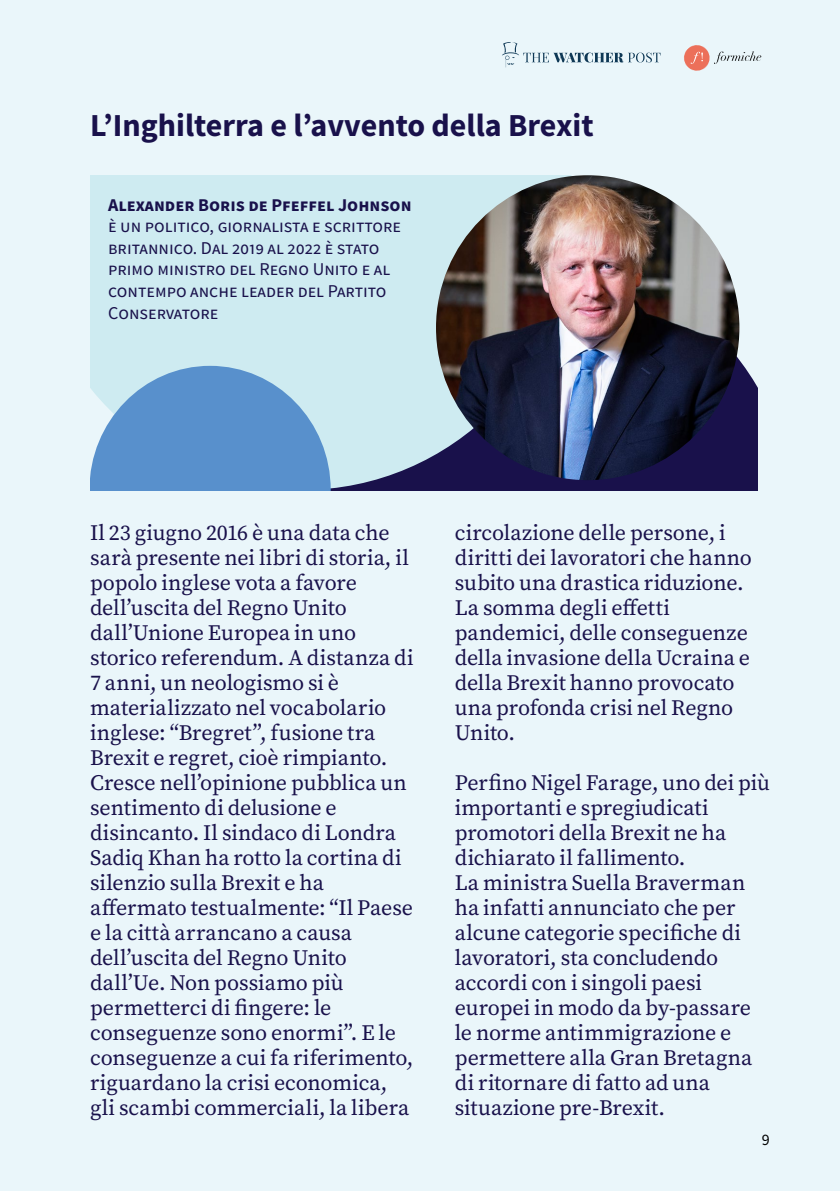
<style>
.page{position:relative;width:840px;height:1191px;background:#fff}
.page>*{position:absolute;margin:0;border:0;box-sizing:border-box;transform-origin:0 0}
.t1{font:700 32px "Source Sans Pro";color:#19114b}
.t2{font:22px/25px "Source Serif Pro";letter-spacing:-.005em;color:#19114b}
.t3{font:18px/21.6px "Source Sans Pro";color:#19114b}
.t4{font:700 18px "Source Sans Pro";color:#19114b}
.t5{font:16px "Source Sans Pro";color:#000}
</style>
<div class="page">
<div style="left:0;top:0;width:839px;height:1191px;background:#eaf6fa"></div>
<svg style="left:574px;top:317px;width:183px;height:173px;fill:#19114b"></svg>
<div style="left:90px;top:175px;width:484px;height:315px;background:#ceebf1"></div>
<svg style="left:90px;top:366px;width:240px;height:124px;background:#71a3d4"></svg>
<svg style="left:684px;top:45px;width:77px;height:26px"></svg>
<svg style="left:502px;top:42px;width:158px;height:25px"></svg>
<img style="left:436px;top:175px;width:303px;height:305px">
<h1 class="t1" style="left:90px;top:104px;width:504px">L’Inghilterra e l’avvento della Brexit</h1>
<p class="t4" style="left:108px;top:192px;width:305px">Alexander Boris de Pfeffel Johnson</p>
<p class="t3" style="left:108px;top:215px;width:294px">è un politico, giornalista e scrittore britannico. Dal 2019 al 2022 è stato primo ministro del Regno Unito e al contempo anche leader del Partito<br>Conservatore</p>
<p class="t2" style="left:90px;top:520px;width:325px">Il 23 giugno 2016 è una data che sarà presente nei libri di storia, il popolo inglese vota a favore dell’uscita del Regno Unito dall’Unione Europea in uno storico referendum. A distanza di<br>7 anni, un neologismo si è materializzato nel vocabolario inglese: “Bregret”, fusione tra<br>Brexit e regret, cioè rimpianto.<br>Cresce nell’opinione pubblica un sentimento di delusione e disincanto. Il sindaco di Londra<br>Sadiq Khan ha rotto la cortina di silenzio sulla Brexit e ha affermato testualmente: “Il Paese e la città arrancano a causa dell’uscita del Regno Unito dall’Ue. Non possiamo più permetterci di fingere: le conseguenze sono enormi”. E le conseguenze a cui fa riferimento, riguardano la crisi economica, gli scambi commerciali, la libera</p>
<p class="t2" style="left:454px;top:520px;width:298px">circolazione delle persone, i diritti dei lavoratori che hanno subito una drastica riduzione.<br>La somma degli effetti pandemici, delle conseguenze della invasione della Ucraina e della Brexit hanno provocato una profonda crisi nel Regno<br>Unito.</p>
<p class="t2" style="left:454px;top:770px;width:316px">Perfino Nigel Farage, uno dei più importanti e spregiudicati promotori della Brexit ne ha dichiarato il fallimento.<br>La ministra Suella Braverman ha infatti annunciato che per alcune categorie specifiche di lavoratori, sta concludendo accordi con i singoli paesi europei in modo da by-passare le norme antimmigrazione e permettere alla Gran Bretagna di ritornare di fatto ad una situazione pre-Brexit.</p>
<p class="t5" style="left:761px;top:1129px;width:9px">9</p>
</div>
